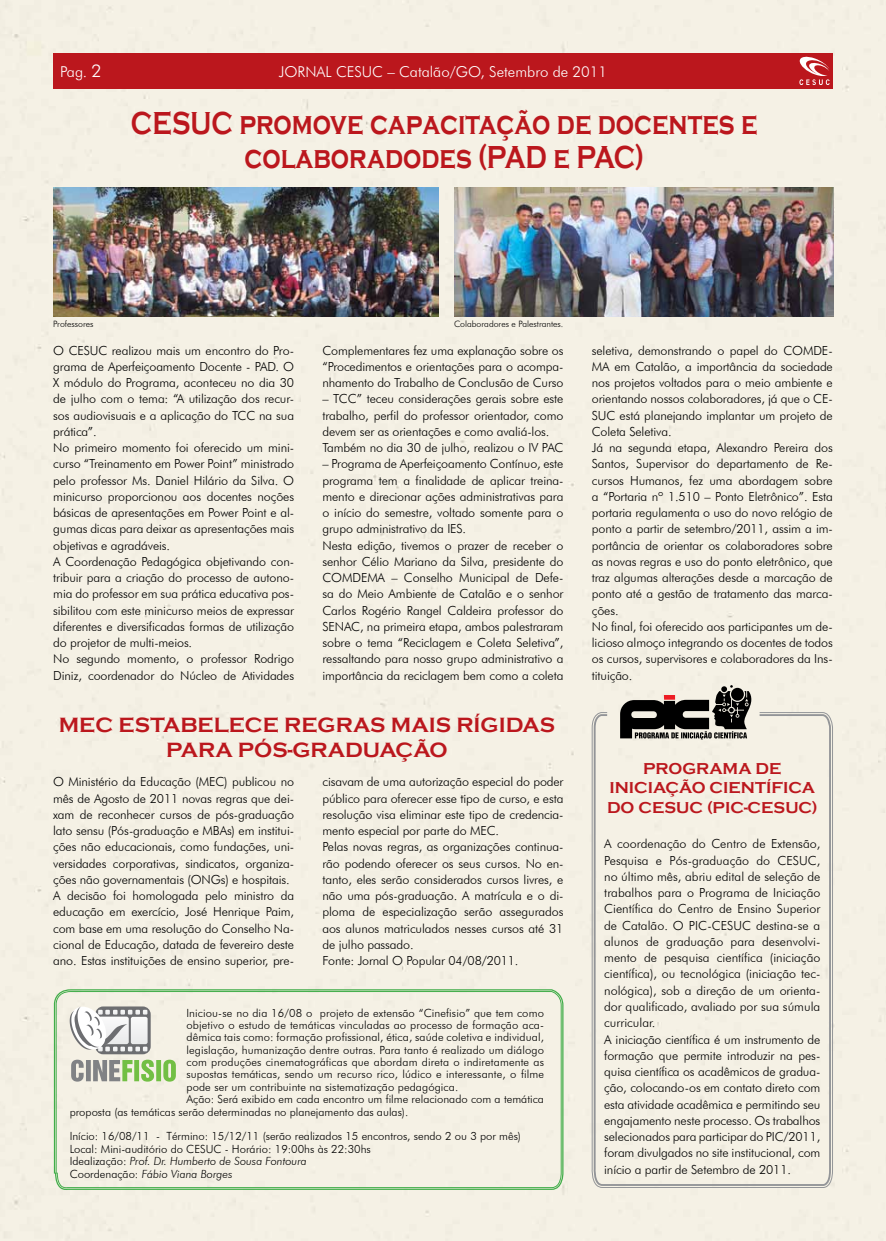
<style>
.page{position:relative;width:886px;height:1241px;background:#fff}
.page>*{position:absolute;margin:0;border:0;box-sizing:border-box;transform-origin:0 0}
.t1{font:700 32.75px/34.4px "Copperplate Gothic";color:#bb171d;text-align:center;scale:.79 1}
.t2{font:700 21.25px/25px "Copperplate Gothic";color:#bb171d;text-align:center}
.t3{font:700 16.25px/19.5px "Copperplate Gothic";color:#bb171d;text-align:center}
.t4{font:300 15px "Futura BT";color:#fff}
.t5{font:300 12.5px/16.2px "Futura BT";letter-spacing:-.01em;color:#000}
.t6{font:300 11.25px/12.4px "Futura BT";letter-spacing:.01em;color:#000}
.t7{font:300 8.75px "Futura BT";color:#000}
.s1{font-size:17.5px}
.s2{font-style:italic}
</style>
<div class="page">
<div style="left:0;top:0;width:886px;height:1240px;background:#f5f1e5"></div>
<div style="left:53px;top:53px;width:780px;height:36px;background:#bb171d"></div>
<svg style="left:799px;top:56px;width:30px;height:29px"></svg>
<img style="left:454px;top:188px;width:380px;height:128px">
<img style="left:53px;top:188px;width:386px;height:128px">
<svg style="left:53px;top:988px;width:511px;height:202px;background:#99ce95"></svg>
<svg style="left:56px;top:990px;width:506px;height:198px;background:#eeecdf"></svg>
<div style="left:591px;top:711px;width:242px;height:476px;background:#f5f1e5"></div>
<svg style="left:620px;top:684px;width:131px;height:55px;background:#72706b"></svg>
<hr style="left:664px;top:695px;width:11px;height:4px;background:#ed1d24">
<p class="t4" style="left:60px;top:62px;width:43px">Pag. <span class="s1">2</span></p>
<p class="t4" style="left:279px;top:62px;width:330px">JORNAL CESUC – Catalão/GO, Setembro de 2011</p>
<h1 class="t1" style="left:131px;top:106px;width:795px">CESUC promove capacitação de docentes e colaboradodes (PAD e PAC)</h1>
<p class="t7" style="left:53px;top:318px;width:42px">Professores</p>
<p class="t7" style="left:454px;top:318px;width:111px">Colaboradores e Palestrantes.</p>
<p class="t5" style="left:53px;top:342px;width:242px">O CESUC realizou mais um encontro do Pro&shy;grama de Aperfeiçoamento Docente - PAD. O X módulo do Programa, aconteceu no dia 30 de julho com o tema: “A utilização dos recur&shy;sos audiovisuais e a aplicação do TCC na sua prática”.<br>No primeiro momento foi oferecido um mini&shy;curso “Treinamento em Power Point” ministrado pelo professor Ms. Daniel Hilário da Silva. O minicurso proporcionou aos docentes noções básicas de apresentações em Power Point e al&shy;gumas dicas para deixar as apresentações mais objetivas e agradáveis.<br>A Coordenação Pedagógica objetivando con&shy;tribuir para a criação do processo de autono&shy;mia do professor em sua prática educativa pos&shy;sibilitou com este minicurso meios de expressar diferentes e diversificadas formas de utilização do projetor de multi-meios.<br>No segundo momento, o professor Rodrigo Diniz, coordenador do Núcleo de Atividades</p>
<p class="t5" style="left:322px;top:342px;width:242px;text-align:justify">Complementares fez uma explanação sobre os “Procedimentos e orientações para o acompa&shy;nhamento do Trabalho de Conclusão de Curso</p>
<p class="t5" style="left:322px;top:390px;width:242px">– TCC” teceu considerações gerais sobre este trabalho, perfil do professor orientador, como devem ser as orientações e como avaliá-los.<br>Também no dia 30 de julho, realizou o IV PAC</p>
<p class="t5" style="left:322px;top:455px;width:242px">– Programa de Aperfeiçoamento Contínuo, este programa tem a finalidade de aplicar treina&shy;mento e direcionar ações administrativas para o início do semestre, voltado somente para o grupo administrativo da IES.<br>Nesta edição, tivemos o prazer de receber o senhor Célio Mariano da Silva, presidente do COMDEMA – Conselho Municipal de Defe&shy;sa do Meio Ambiente de Catalão e o senhor Carlos Rogério Rangel Caldeira professor do SENAC, na primeira etapa, ambos palestraram sobre o tema “Reciclagem e Coleta Seletiva”, ressaltando para nosso grupo administrativo a importância da reciclagem bem como a coleta</p>
<h2 class="t2" style="left:59px;top:712px;width:498px">MEC ESTABELECE REGRAS MAIS RÍGIDAS<br>PARA PÓS-GRADUAÇÃO</h2>
<p class="t5" style="left:53px;top:773px;width:242px">O Ministério da Educação (MEC) publicou no mês de Agosto de 2011 novas regras que dei&shy;xam de reconhecer cursos de pós-graduação lato sensu (Pós-graduação e MBAs) em institui&shy;ções não educacionais, como fundações, uni&shy;versidades corporativas, sindicatos, organiza&shy;ções não governamentais (ONGs) e hospitais.<br>A decisão foi homologada pelo ministro da educação em exercício, José Henrique Paim, com base em uma resolução do Conselho Na&shy;cional de Educação, datada de fevereiro deste ano. Estas instituições de ensino superior, pre-</p>
<p class="t5" style="left:322px;top:773px;width:242px">cisavam de uma autorização especial do poder público para oferecer esse tipo de curso, e esta resolução visa eliminar este tipo de credencia&shy;mento especial por parte do MEC.<br>Pelas novas regras, as organizações continua&shy;rão podendo oferecer os seus cursos. No en&shy;tanto, eles serão considerados cursos livres, e não uma pós-graduação. A matrícula e o di&shy;ploma de especialização serão assegurados aos alunos matriculados nesses cursos até 31 de julho passado.<br>Fonte: Jornal O Popular 04/08/2011.</p>
<p class="t6" style="left:186px;top:1006px;width:359px">Iniciou-se no dia 16/08 o projeto de extensão “Cinefisio” que tem como</p>
<p class="t6" style="left:186px;top:1018px;width:359px">objetivo o estudo de temáticas vinculadas ao processo de formação aca-</p>
<p class="t6" style="left:186px;top:1030px;width:359px">dêmica tais como: formação profissional, ética, saúde coletiva e individual,</p>
<p class="t6" style="left:186px;top:1043px;width:359px">legislação, humanização dentre outras. Para tanto é realizado um diálogo</p>
<p class="t6" style="left:186px;top:1055px;width:359px">com produções cinematográficas que abordam direta o indiretamente as</p>
<p class="t6" style="left:186px;top:1067px;width:359px">supostas temáticas, sendo um recurso rico, lúdico e interessante, o filme</p>
<p class="t6" style="left:186px;top:1080px;width:273px">pode ser um contribuinte na sistematização pedagógica.</p>
<p class="t6" style="left:186px;top:1092px;width:359px">Ação: Será exibido em cada encontro um filme relacionado com a temática</p>
<p class="t6" style="left:70px;top:1105px;width:340px">proposta (as temáticas serão determinadas no planejamento das aulas).</p>
<p class="t6" style="left:70px;top:1129px;width:453px">Início: 16/08/11 - Término: 15/12/11 (serão realizados 15 encontros, sendo 2 ou 3 por mês)<br>Local: Mini-auditório do CESUC - Horário: 19:00hs às 22:30hs<br>Idealização: <span class="s2">Prof. Dr. Humberto de Sousa Fontoura<br></span>Coordenação: <span class="s2">Fábio Viana Borges</span></p>
<p class="t5" style="left:592px;top:342px;width:242px">seletiva, demonstrando o papel do COMDE-MA em Catalão, a importância da sociedade nos projetos voltados para o meio ambiente e orientando nossos colaboradores, já que o CE-SUC está planejando implantar um projeto de Coleta Seletiva.<br>Já na segunda etapa, Alexandro Pereira dos Santos, Supervisor do departamento de Re&shy;cursos Humanos, fez uma abordagem sobre a “Portaria nº 1.510 – Ponto Eletrônico”. Esta portaria regulamenta o uso do novo relógio de ponto a partir de setembro/2011, assim a im&shy;portância de orientar os colaboradores sobre as novas regras e uso do ponto eletrônico, que traz algumas alterações desde a marcação de ponto até a gestão de tratamento das marca&shy;ções.<br>No final, foi oferecido aos participantes um de&shy;licioso almoço integrando os docentes de todos os cursos, supervisores e colaboradores da Ins&shy;tituição.</p>
<h3 class="t3" style="left:607px;top:758px;width:212px">PROGRAMA DE<br>INICIAÇÃO CIENTÍFICA<br>DO CESUC (PIC-CESUC)</h3>
<p class="t5" style="left:604px;top:835px;width:218px">A coordenação do Centro de Extensão, Pesquisa e Pós-graduação do CESUC, no último mês, abriu edital de seleção de trabalhos para o Programa de Iniciação Científica do Centro de Ensino Superior de Catalão. O PIC-CESUC destina-se a alunos de graduação para desenvolvi&shy;mento de pesquisa científica (iniciação científica), ou tecnológica (iniciação tec&shy;nológica), sob a direção de um orienta&shy;dor qualificado, avaliado por sua súmula curricular.<br>A iniciação científica é um instrumento de formação que permite introduzir na pes&shy;quisa científica os acadêmicos de gradua&shy;ção, colocando-os em contato direto com esta atividade acadêmica e permitindo seu engajamento neste processo. Os trabalhos selecionados para participar do PIC/2011, foram divulgados no site institucional, com início a partir de Setembro de 2011.</p>
</div>
